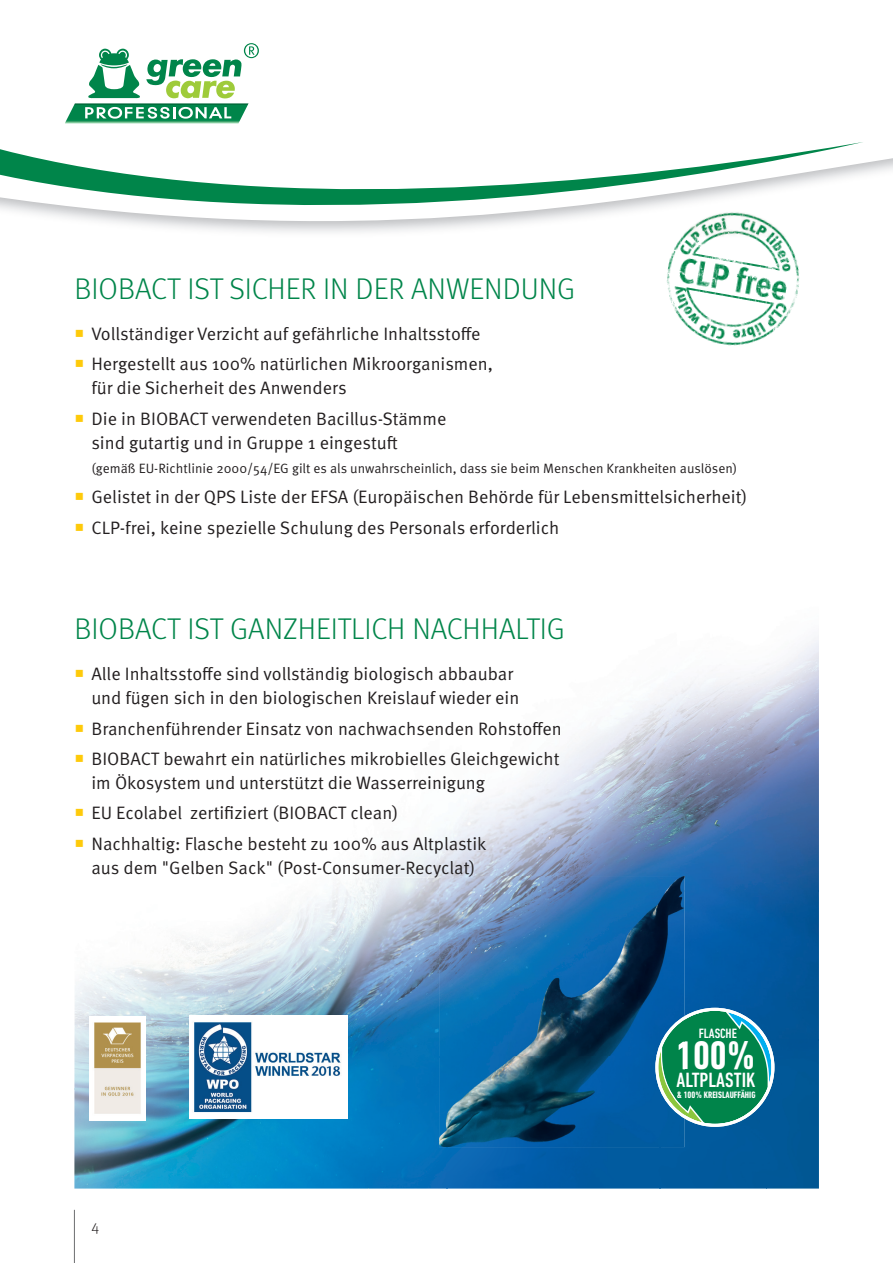
<style>
.page{position:relative;width:893px;height:1263px;background:#fff}
.page>*{position:absolute;margin:0;border:0;box-sizing:border-box;transform-origin:0 0}
.t1{font:700 condensed 40.65px "DIN Next LT Pro";color:#fff}
.t2{font:300 30px "Meta Pro";color:#00854a}
.t3{font:500 condensed 21px "DIN Next LT Pro";color:#fff}
.t4{font:18px/30.5px "Meta Pro Norm";color:#231f20}
.t5{font:18px "Meta Pro Norm";color:#19171a}
.t6{font:300 15px "Meta Pro";color:#231f20}
.t7{font:500 condensed 13.8px "DIN Next LT Pro";color:#fff}
.t8{font:13.5px "Meta Pro Norm";color:#231f20}
.t9{font:700 condensed 9.45px "DIN Next LT Pro";color:#fff}
.s1{color:#14151e}
</style>
<div class="page">
<img style="left:74px;top:830px;width:372px;height:358px">
<img style="left:446px;top:637px;width:373px;height:253px">
<img style="left:685px;top:890px;width:134px;height:149px">
<div style="left:767px;top:1039px;width:52px;height:149px;background:#015795"></div>
<div style="left:660px;top:1127px;width:107px;height:61px;background:#01599c"></div>
<img style="left:446px;top:1147px;width:214px;height:41px">
<img style="left:92px;top:860px;width:382px;height:17px">
<img style="left:667px;top:237px;width:132px;height:109px">
<img style="left:439px;top:876px;width:246px;height:271px">
<img style="left:439px;top:876px;width:35px;height:1px">
<svg style="left:655px;top:1008px;width:119px;height:119px;background:#18886e"></svg>
<img style="left:655px;top:1016px;width:30px;height:102px">
<img style="left:190px;top:1015px;width:158px;height:103px">
<img style="left:90px;top:1016px;width:55px;height:104px">
<hr style="left:74px;top:1210px;width:1px;height:53px;background:#6c6d70">
<img style="left:681px;top:221px;width:105px;height:16px">
<svg style="left:0;top:142px;width:864px;height:79px"></svg>
<svg style="left:65px;top:43px;width:194px;height:80px"></svg>
<svg style="left:76px;top:840px;width:7px;height:7px"></svg>
<h2 class="t2" style="left:74px;top:277px;width:502px">BIOBACT IST SICHER IN DER ANWENDUNG</h2>
<p class="t4" style="left:91px;top:320px;width:403px">Vollständiger Verzicht auf gefährliche Inhaltsstoffe<br>Hergestellt aus 100% natürlichen Mikroorganismen,</p>
<p class="t4" style="left:91px;top:374px;width:357px">für die Sicherheit des Anwenders<br>Die in BIOBACT verwendeten Bacillus-Stämme</p>
<p class="t4" style="left:91px;top:429px;width:308px">sind gutartig und in Gruppe 1 eingestuft</p>
<p class="t8" style="left:91px;top:463px;width:647px">(gemäß EU-Richtlinie 2000/54/EG gilt es als unwahrscheinlich, dass sie beim Menschen Krankheiten auslösen)</p>
<p class="t4" style="left:91px;top:483px;width:657px">Gelistet in der QPS Liste der EFSA (Europäischen Behörde für Lebensmittelsicherheit)<br>CLP-frei, keine spezielle Schulung des Personals erforderlich</p>
<h2 class="t2" style="left:74px;top:617px;width:492px">BIOBACT IST GANZHEITLICH NACHHALTIG</h2>
<p class="t4" style="left:91px;top:663px;width:430px;line-height:24px">Alle Inhaltsstoffe sind vollständig biologisch abbaubar und fügen sich in den biologischen Kreislauf wieder ein</p>
<p class="t4" style="left:91px;top:714px;width:472px">Branchenführender Einsatz von nachwachsenden Rohstoffen<br>BIOBACT bewahrt ein natürliches mikrobielles Gleichgewicht</p>
<p class="t4" style="left:91px;top:769px;width:397px">im Ökosystem und unterstützt die Wasserreinigung<br>EU Ecolabel zertifiziert (BIOBACT clean)<br>Nachhaltig: Flasche besteht zu 100% aus Altplastik</p>
<p class="t4" style="left:91px;top:854px;width:385px">aus dem "Gelben Sack" (Post-Consumer-Rec clat<span class="s1">)</span></p>
<p class="t5" style="left:433px;top:861px;width:10px">y</p>
<p class="t6" style="left:91px;top:1220px;width:9px">4</p>
<p class="t7" style="left:699px;top:1025px;width:40px">FLASCHE</p>
<h1 class="t1" style="left:676px;top:1031px;width:81px">100%</h1>
<p class="t3" style="left:677px;top:1068px;width:80px">ALTPLASTIK</p>
<p class="t9" style="left:677px;top:1089px;width:80px">&amp; 100% KREISLAUFFÄHIG</p>
</div>
